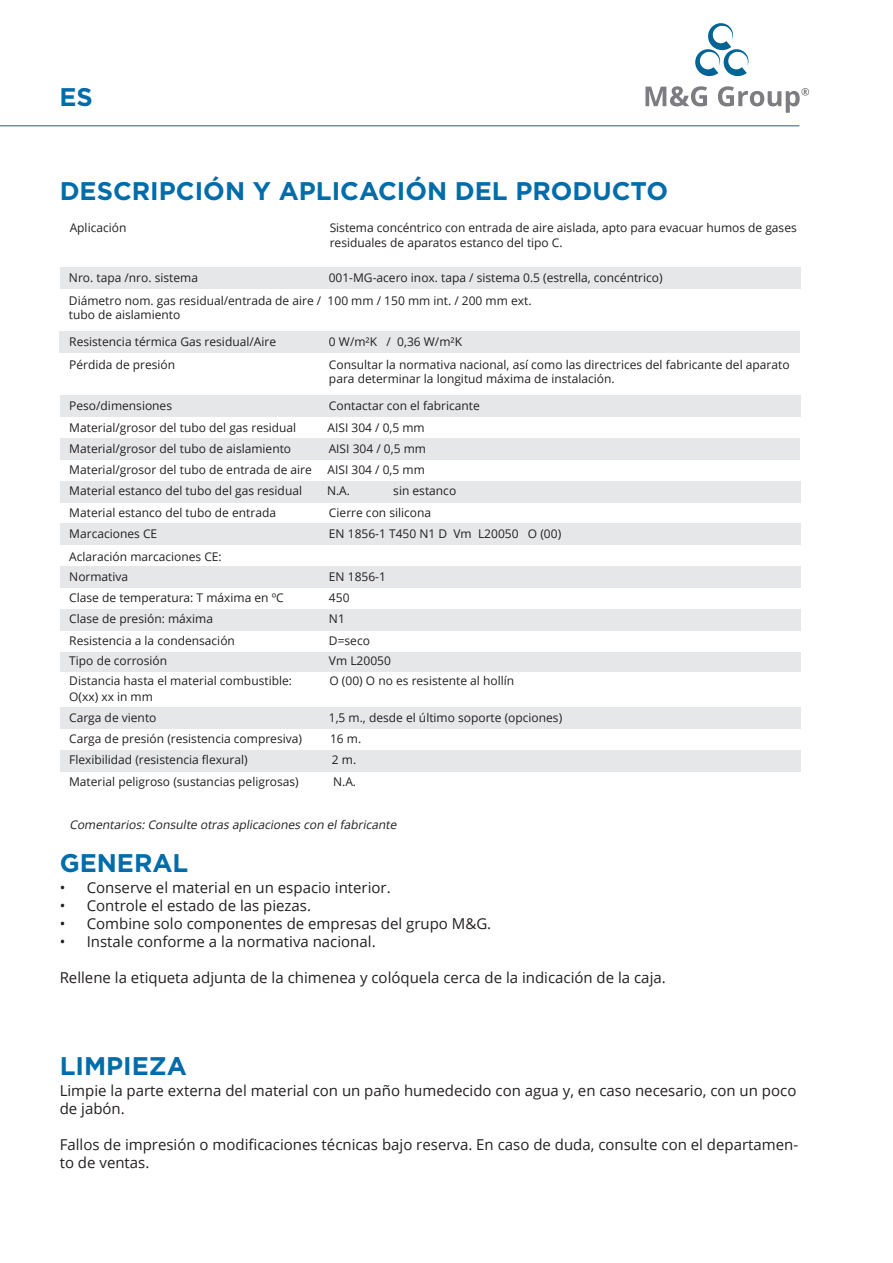
<style>
.page{position:relative;width:893px;height:1263px;background:#fff}
.page>*{position:absolute;margin:0;border:0;box-sizing:border-box;transform-origin:0 0}
.t1{font:700 25.5px "Gotham";color:#006daa}
.t2{font:15px/18px "Open Sans";color:#231f20}
.t3{font:12px/14.4px "Open Sans";color:#231f20}
.t4{font:italic 12px "Open Sans";color:#231f20}
</style>
<div class="page">
<svg style="left:695px;top:23px;width:54px;height:53px"></svg>
<svg style="left:645px;top:86px;width:62px;height:20px"></svg>
<svg style="left:718px;top:86px;width:91px;height:27px"></svg>
<hr style="left:0;top:125px;width:799px;height:1px;background:#006daa">
<div style="left:60px;top:708px;width:740px;height:21px;background:#e6e7e9"></div>
<div style="left:60px;top:524px;width:740px;height:21px;background:#e6e7e9"></div>
<div style="left:60px;top:439px;width:740px;height:21px;background:#e6e7e9"></div>
<div style="left:60px;top:332px;width:740px;height:21px;background:#e6e7e9"></div>
<div style="left:60px;top:396px;width:740px;height:21px;background:#e6e7e9"></div>
<div style="left:60px;top:567px;width:740px;height:21px;background:#e6e7e9"></div>
<div style="left:60px;top:609px;width:740px;height:21px;background:#e6e7e9"></div>
<div style="left:60px;top:652px;width:740px;height:20px;background:#e6e7e9"></div>
<div style="left:60px;top:750px;width:740px;height:21px;background:#e6e7e9"></div>
<div style="left:60px;top:481px;width:740px;height:21px;background:#e6e7e9"></div>
<div style="left:60px;top:268px;width:740px;height:21px;background:#e6e7e9"></div>
<h1 class="t1" style="left:60px;top:83px;width:35px">ES</h1>
<h1 class="t1" style="left:60px;top:177px;width:610px">DESCRIPCIÓN Y APLICACIÓN DEL PRODUCTO</h1>
<p class="t3" style="left:70px;top:220px;width:58px">Aplicación</p>
<p class="t3" style="left:330px;top:220px;width:469px">Sistema concéntrico con entrada de aire aislada, apto para evacuar humos de gases residuales de aparatos estanco del tipo C.</p>
<p class="t3" style="left:69px;top:270px;width:131px">Nro. tapa /nro. sistema</p>
<p class="t3" style="left:329px;top:270px;width:336px">001-MG-acero inox. tapa / sistema 0.5 (estrella, concéntrico)</p>
<p class="t3" style="left:69px;top:293px;width:464px">Diámetro nom. gas residual/entrada de aire / 100 mm / 150 mm int. / 200 mm ext. tubo de aislamiento</p>
<p class="t3" style="left:69px;top:334px;width:208px">Resistencia térmica Gas residual/Aire</p>
<p class="t3" style="left:329px;top:334px;width:135px">0 W/m²K / 0,36 W/m²K</p>
<p class="t3" style="left:69px;top:357px;width:107px">Pérdida de presión</p>
<p class="t3" style="left:329px;top:357px;width:462px">Consultar la normativa nacional, así como las directrices del fabricante del aparato para determinar la longitud máxima de instalación.</p>
<p class="t3" style="left:69px;top:398px;width:104px">Peso/dimensiones</p>
<p class="t3" style="left:329px;top:398px;width:152px">Contactar con el fabricante</p>
<p class="t3" style="left:69px;top:420px;width:228px">Material/grosor del tubo del gas residual</p>
<p class="t3" style="left:327px;top:420px;width:99px">AISI 304 / 0,5 mm</p>
<p class="t3" style="left:69px;top:441px;width:223px">Material/grosor del tubo de aislamiento</p>
<p class="t3" style="left:329px;top:441px;width:99px">AISI 304 / 0,5 mm</p>
<p class="t3" style="left:69px;top:462px;width:244px">Material/grosor del tubo de entrada de aire</p>
<p class="t3" style="left:327px;top:462px;width:99px">AISI 304 / 0,5 mm</p>
<p class="t3" style="left:69px;top:484px;width:234px">Material estanco del tubo del gas residual</p>
<p class="t3" style="left:327px;top:484px;width:25px">N.A.</p>
<p class="t3" style="left:393px;top:484px;width:64px">sin estanco</p>
<p class="t3" style="left:69px;top:505px;width:208px">Material estanco del tubo de entrada</p>
<p class="t3" style="left:329px;top:505px;width:104px">Cierre con silicona</p>
<p class="t3" style="left:69px;top:526px;width:89px">Marcaciones CE</p>
<p class="t3" style="left:329px;top:526px;width:234px">EN 1856-1 T450 N1 D Vm L20050 O (00)</p>
<p class="t3" style="left:69px;top:546px;width:154px;line-height:20.1px">Aclaración marcaciones CE:<br>Normativa</p>
<p class="t3" style="left:329px;top:569px;width:59px">EN 1856-1</p>
<p class="t3" style="left:69px;top:590px;width:216px">Clase de temperatura: T máxima en ºC</p>
<p class="t3" style="left:329px;top:590px;width:22px">450</p>
<p class="t3" style="left:69px;top:612px;width:145px">Clase de presión: máxima</p>
<p class="t3" style="left:329px;top:612px;width:17px">N1</p>
<p class="t3" style="left:69px;top:633px;width:167px">Resistencia a la condensación</p>
<p class="t3" style="left:329px;top:633px;width:43px">D=seco</p>
<p class="t3" style="left:69px;top:653px;width:99px">Tipo de corrosión</p>
<p class="t3" style="left:329px;top:653px;width:63px">Vm L20050</p>
<p class="t3" style="left:69px;top:673px;width:224px">Distancia hasta el material combustible:</p>
<p class="t3" style="left:329px;top:673px;width:186px">O (00) O no es resistente al hollín</p>
<p class="t3" style="left:69px;top:689px;width:85px">O(xx) xx in mm</p>
<p class="t3" style="left:69px;top:710px;width:89px">Carga de viento</p>
<p class="t3" style="left:329px;top:710px;width:235px">1,5 m., desde el último soporte (opciones)</p>
<p class="t3" style="left:69px;top:731px;width:234px">Carga de presión (resistencia compresiva)</p>
<p class="t3" style="left:330px;top:731px;width:33px">16 m.</p>
<p class="t3" style="left:69px;top:752px;width:180px">Flexibilidad (resistencia flexural)</p>
<p class="t3" style="left:332px;top:752px;width:26px">2 m.</p>
<p class="t3" style="left:69px;top:774px;width:231px">Material peligroso (sustancias peligrosas)</p>
<p class="t3" style="left:333px;top:774px;width:25px">N.A.</p>
<p class="t4" style="left:69px;top:816px;width:331px">Comentarios:Consulte otras aplicaciones con elfabricante</p>
<h1 class="t1" style="left:60px;top:848px;width:130px">GENERAL</h1>
<p class="t2" style="left:60px;top:878px;width:332px">• Conserve el material en un espacio interior.</p>
<p class="t2" style="left:60px;top:896px;width:253px">• Controle el estado de las piezas.</p>
<p class="t2" style="left:60px;top:914px;width:433px">• Combine solo componentes de empresas del grupo M&amp;G.</p>
<p class="t2" style="left:60px;top:932px;width:317px">• Instale conforme a la normativa nacional.</p>
<p class="t2" style="left:60px;top:968px;width:608px">Rellene la etiqueta adjunta de la chimenea y colóquela cerca de la indicación de la caja.</p>
<h1 class="t1" style="left:60px;top:1051px;width:129px">LIMPIEZA</h1>
<p class="t2" style="left:60px;top:1081px;width:738px">Limpie la parte externa del material con un paño humedecido con agua y, en caso necesario, con un poco de jabón.</p>
<p class="t2" style="left:60px;top:1135px;width:740px">Fallos de impresión o modificaciones técnicas bajo reserva. En caso de duda, consulte con el departamen&shy;to de ventas.</p>
</div>
